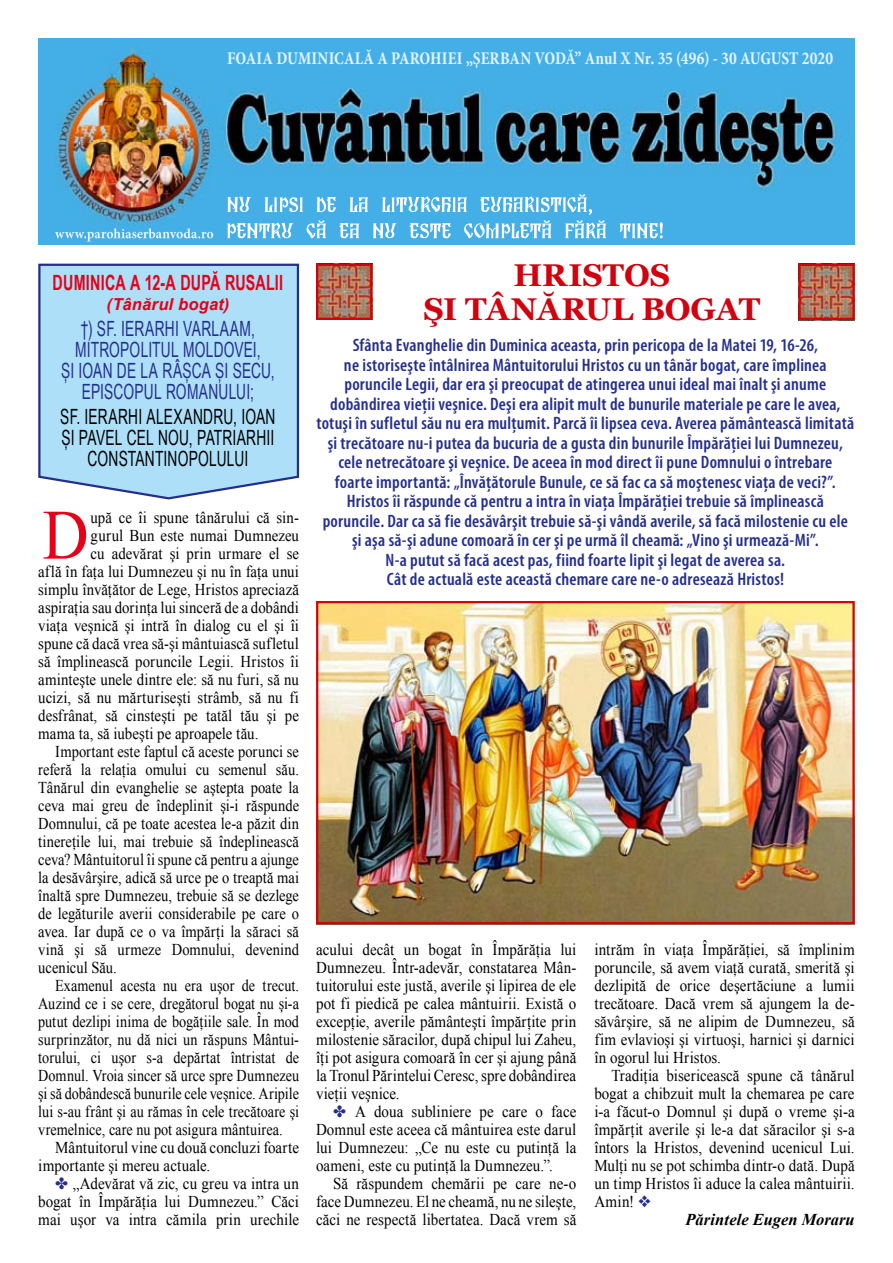
<style>
.page{position:relative;width:893px;height:1263px;background:#fff}
.page>*{position:absolute;margin:0;border:0;box-sizing:border-box;transform-origin:0 0}
.t1{font:70.8px "Times New Roman";color:#e60019;scale:.9 1}
.t2{font:700 31.5px/34.5px "Georgia";letter-spacing:-.005em;color:#d1010e;text-align:center}
.t3{font:21px/21px "Arial Narrow";letter-spacing:.01em;color:#242f8d;text-align:center;scale:.8 1}
.t4{font:21px/21px "Arial Narrow";letter-spacing:.01em;color:#000;text-align:center;scale:.8 1}
.t5{font:700 21px "Arial Narrow";letter-spacing:.01em;color:#e60019;scale:.83 1}
.t6{font:600 condensed 18px/19.5px "Myriad Pro";letter-spacing:.015em;color:#242f8d;text-align:center}
.t7{font:700 condensed 18px "Minion Pro";letter-spacing:.005em;color:#e2f3fc;scale:.92 1}
.t8{font:16.5px/18px "Times New Roman";letter-spacing:.005em;color:#000;text-align:justify;scale:.91 1}
.t9{font:16.5px "Times New Roman";letter-spacing:.005em;color:#000;scale:.88 1}
.t10{font:16.5px "Times New Roman";letter-spacing:.005em;color:#000;scale:.9 1}
.t11{font:16.5px "Times New Roman";letter-spacing:.005em;color:#000;scale:.86 1}
.t12{font:italic 700 16.5px "Times New Roman";color:#000}
.t13{font:italic 700 16.5px "Arial";letter-spacing:.015em;color:#e60019}
.s1{color:#242f8d}
</style>
<div class="page">
<img style="left:319px;top:604px;width:533px;height:317px">
<div style="left:316px;top:601px;width:539px;height:323px;border:2px solid #d1010e"></div>
<img style="left:38px;top:38px;width:817px;height:206px">
<svg style="left:55px;top:228px;width:158px;height:14px;background:#67beeb"></svg>
<img style="left:801px;top:267px;width:51px;height:50px">
<img style="left:319px;top:267px;width:50px;height:50px">
<div style="left:316px;top:264px;width:56px;height:56px;border:2px solid #d1010e"></div>
<div style="left:798px;top:264px;width:57px;height:56px;border:2px solid #d1010e"></div>
<svg style="left:38px;top:263px;width:262px;height:237px;background:#acdaf4"></svg>
<svg style="left:227px;top:194px;width:436px;height:44px;background:#6dc0ec"></svg>
<p class="t7" style="left:227px;top:47px;width:660px">FOAIA DUMINICALĂ A PAROHIEI „ŞERBAN VODĂ” Anul X Nr. 35 (496) - 30 AUGUST 2020</p>
<p class="t5" style="left:53px;top:266px;width:279px">DUMINICA A 12-A DUPĂ RUSALII</p>
<p class="t13" style="left:106px;top:294px;width:124px">(Tânărul bogat)</p>
<p class="t3" style="left:61px;top:317px;width:269px">†) SF. IERARHI VARLAAM,<br>MITROPOLITUL MOLDOVEI,<br>ȘI IOAN DE LA RÂȘCA ȘI SECU,<br>EPISCOPUL ROMANULUI;</p>
<p class="t4" style="left:60px;top:405px;width:270px">SF. IERARHI ALEXANDRU, IOAN<br>ȘI PAVEL CEL NOU, PATRIARHII<br>CONSTANTINOPOLULUI</p>
<h1 class="t1" style="left:43px;top:487px;width:53px">D</h1>
<p class="t10" style="left:90px;top:506px;width:233px">upă ce îi spune tânărului că sin-</p>
<p class="t10" style="left:90px;top:524px;width:233px">gurul Bun este numai Dumnezeu</p>
<p class="t10" style="left:90px;top:542px;width:233px">cu adevărat şi prin urmare el se</p>
<p class="t10" style="left:38px;top:560px;width:291px">află în faţa lui Dumnezeu şi nu în faţa unui</p>
<p class="t10" style="left:38px;top:578px;width:291px">simplu învăţător de Lege, Hristos apreciază</p>
<p class="t10" style="left:38px;top:596px;width:291px">aspiraţia sau dorinţa lui sinceră de a dobândi</p>
<p class="t10" style="left:38px;top:614px;width:291px">viaţa veşnică şi intră în dialog cu el şi îi</p>
<p class="t10" style="left:38px;top:632px;width:291px">spune că dacă vrea să-şi mântuiască sufletul</p>
<p class="t10" style="left:38px;top:650px;width:291px">să împlinească poruncile Legii. Hristos îi</p>
<p class="t10" style="left:38px;top:668px;width:291px">aminteşte unele dintre ele: să nu furi, să nu</p>
<p class="t10" style="left:38px;top:686px;width:291px">ucizi, să nu mărturiseşti strâmb, să nu fi</p>
<p class="t10" style="left:38px;top:704px;width:291px">desfrânat, să cinsteşti pe tatăl tău şi pe</p>
<p class="t10" style="left:38px;top:722px;width:246px">mama ta, să iubeşti pe aproapele tău.</p>
<p class="t9" style="left:55px;top:740px;width:278px">Important este faptul că aceste porunci se</p>
<p class="t9" style="left:38px;top:758px;width:298px">referă la relaţia omului cu semenul său.</p>
<p class="t9" style="left:38px;top:776px;width:298px">Tânărul din evanghelie se aştepta poate la</p>
<p class="t9" style="left:38px;top:794px;width:298px">ceva mai greu de îndeplinit şi-i răspunde</p>
<p class="t9" style="left:38px;top:812px;width:298px">Domnului, că pe toate acestea le-a păzit din</p>
<p class="t9" style="left:38px;top:830px;width:298px">tinereţile lui, mai trebuie să îndeplinească</p>
<p class="t9" style="left:38px;top:848px;width:298px">ceva? Mântuitorul îi spune că pentru a ajunge</p>
<p class="t9" style="left:38px;top:866px;width:298px">la desăvârşire, adică să urce pe o treaptă mai</p>
<p class="t9" style="left:38px;top:884px;width:298px">înaltă spre Dumnezeu, trebuie să se dezlege</p>
<p class="t9" style="left:38px;top:902px;width:298px">de legăturile averii considerabile pe care o</p>
<p class="t9" style="left:38px;top:920px;width:298px">avea. Iar după ce o va împărţi la săraci să</p>
<p class="t9" style="left:38px;top:938px;width:298px">vină şi să urmeze Domnului, devenind</p>
<p class="t9" style="left:38px;top:956px;width:91px">ucenicul Său.</p>
<p class="t11" style="left:55px;top:974px;width:285px">Examenul acesta nu era uşor de trecut.</p>
<p class="t11" style="left:38px;top:992px;width:305px">Auzind ce i se cere, dregătorul bogat nu şi-a</p>
<p class="t11" style="left:38px;top:1010px;width:305px">putut dezlipi inima de bogăţiile sale. În mod</p>
<p class="t11" style="left:38px;top:1028px;width:305px">surprinzător, nu dă nici un răspuns Mântui-</p>
<p class="t11" style="left:38px;top:1046px;width:305px">torului, ci uşor s-a depărtat întristat de</p>
<p class="t11" style="left:38px;top:1064px;width:305px">Domnul. Vroia sincer să urce spre Dumnezeu</p>
<p class="t11" style="left:38px;top:1082px;width:305px">şi să dobândescă bunurile cele veşnice. Aripile</p>
<p class="t11" style="left:38px;top:1100px;width:305px">lui s-au frânt şi au rămas în cele trecătoare şi</p>
<p class="t11" style="left:38px;top:1118px;width:286px">vremelnice, care nu pot asigura mântuirea.</p>
<p class="t8" style="left:55px;top:1138px;width:269px">Mântuitorul vine cu două concluzi foarte</p>
<p class="t8" style="left:38px;top:1156px;width:191px">importante şi mereu actuale.</p>
<p class="t8" style="left:55px;top:1174px;width:269px"><span class="s1">✤</span> „Adevărat vă zic, cu greu va intra un</p>
<p class="t8" style="left:38px;top:1192px;width:288px">bogat în Împărăţia lui Dumnezeu.” Căci</p>
<p class="t8" style="left:38px;top:1210px;width:288px">mai uşor va intra cămila prin urechile</p>
<h2 class="t2" style="left:423px;top:258px;width:339px">HRISTOS<br>ŞI TÂNĂRUL BOGAT</h2>
<p class="t6" style="left:316px;top:335px;width:539px">Sfânta Evanghelie din Duminica aceasta, prin pericopa de la Matei 19, 16-26,<br>ne istoriseşte întâlnirea Mântuitorului Hristos cu un tânăr bogat, care împlinea poruncile Legii, dar era şi preocupat de atingerea unui ideal mai înalt şi anume dobândirea vieţii veşnice. Deşi era alipit mult de bunurile materiale pe care le avea, totuşi în sufletul său nu era mulţumit. Parcă îi lipsea ceva. Averea pământească limitată şi trecătoare nu-i putea da bucuria de a gusta din bunurile Împărăţiei lui Dumnezeu, cele netrecătoare şi veşnice. De aceea în mod direct îi pune Domnului o întrebare<br>foarte importantă: „Învăţătorule Bunule, ce să fac ca să moştenesc viaţa de veci?”.<br>Hristos îi răspunde că pentru a intra în viaţa Împărăţiei trebuie să împlinească poruncile. Dar ca să fie desăvârşit trebuie să-şi vândă averile, să facă milostenie cu ele şi aşa să-şi adune comoară în cer şi pe urmă îl cheamă: „Vino şi urmează-Mi”.<br>N-a putut să facă acest pas, fiind foarte lipit şi legat de averea sa.<br>Cât de actuală este această chemare care ne-o adresează Hristos!</p>
<p class="t8" style="left:316px;top:940px;width:288px">acului decât un bogat în Împărăţia lui Dumnezeu. Într-adevăr, constatarea Mân&shy;tuitorului este justă, averile şi lipirea de ele pot fi piedică pe calea mântuirii. Există o excepţie, averile pământeşti împărţite prin milostenie săracilor, după chipul lui Zaheu, îţi pot asigura comoară în cer şi ajung până la Tronul Părintelui Ceresc, spre dobândirea vieţii veşnice.</p>
<p class="t8" style="left:316px;top:1102px;width:288px;text-indent:17px"><span class="s1">✤</span> A doua subliniere pe care o face Domnul este aceea că mântuirea este darul lui Dumnezeu: „Ce nu este cu putinţă la oameni, este cu putinţă la Dumnezeu.”.</p>
<p class="t8" style="left:316px;top:1174px;width:288px;text-indent:17px">Să răspundem chemării pe care ne-o face Dumnezeu. El ne cheamă, nu ne sileşte, căci ne respectă libertatea. Dacă vrem să</p>
<p class="t8" style="left:594px;top:940px;width:288px">intrăm în viaţa Împărăţiei, să împlinim poruncile, să avem viaţă curată, smerită şi dezlipită de orice deşertăciune a lumii trecătoare. Dacă vrem să ajungem la de&shy;săvârşire, să ne alipim de Dumnezeu, să fim evlavioşi şi virtuoşi, harnici şi darnici în ogorul lui Hristos.</p>
<p class="t8" style="left:611px;top:1066px;width:269px">Tradiţia bisericească spune că tânărul</p>
<p class="t8" style="left:594px;top:1084px;width:287px">bogat a chibzuit mult la chemarea pe care</p>
<p class="t8" style="left:594px;top:1102px;width:288px">i-a făcut-o Domnul şi după o vreme şi-a</p>
<p class="t8" style="left:594px;top:1120px;width:287px">împărţit averile şi le-a dat săracilor şi s-a</p>
<p class="t8" style="left:594px;top:1138px;width:287px">întors la Hristos, devenind ucenicul Lui.</p>
<p class="t8" style="left:594px;top:1156px;width:288px">Mulţi nu se pot schimba dintr-o dată. După</p>
<p class="t8" style="left:594px;top:1174px;width:287px">un timp Hristos îi aduce la calea mântuirii.</p>
<p class="t8" style="left:594px;top:1192px;width:64px">Amin! <span class="s1">❖</span></p>
<p class="t12" style="left:686px;top:1208px;width:171px">Părintele Eugen Moraru</p>
</div>
